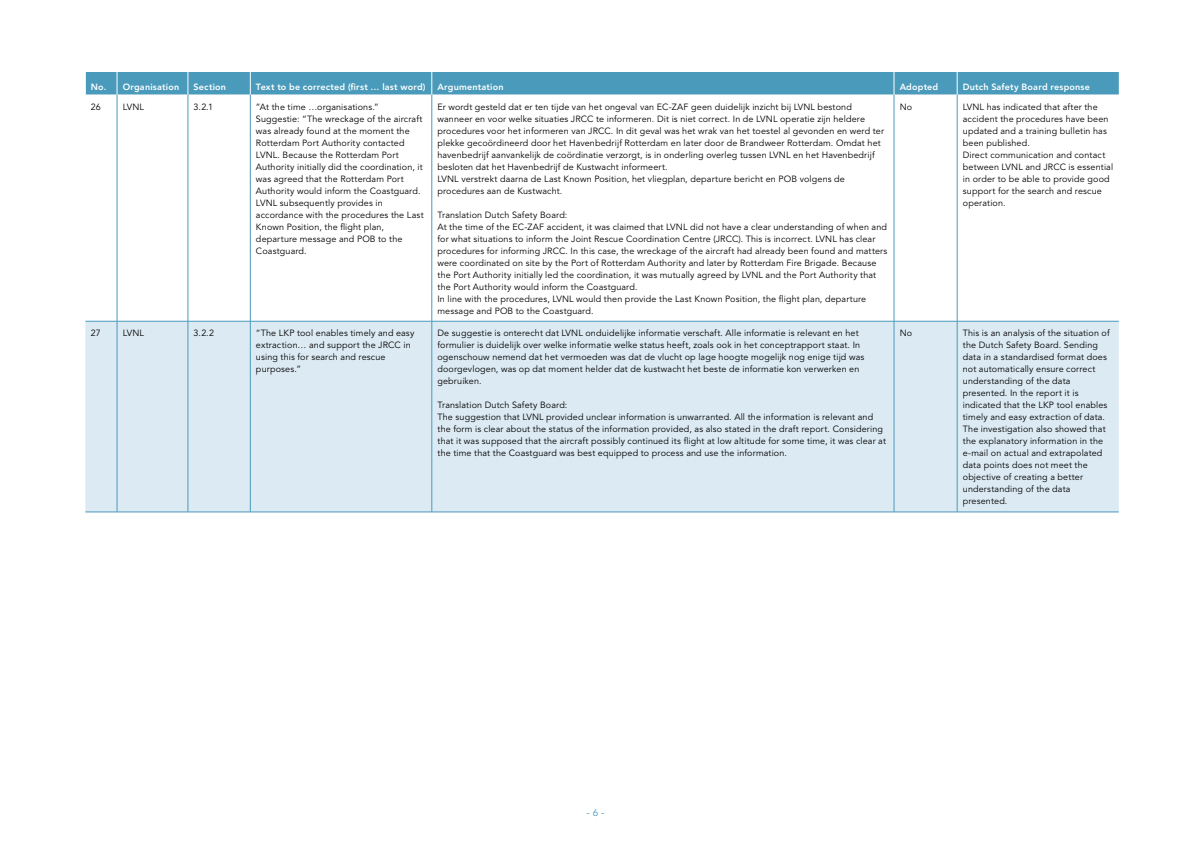
<style>
.page{position:relative;width:1191px;height:842px;background:#fff}
.page>*{position:absolute;margin:0;border:0;box-sizing:border-box;transform-origin:0 0}
.t1{font:10px "Avenir LT Std";color:#499abb}
.Tabel_bodytekst{font:9px/12px "Avenir LT Std";letter-spacing:.015em;color:#000}
.Tabel-kop{font:800 9px "Avenir LT Std";letter-spacing:.02em;color:#fff}
</style>
<div class="page">
<svg style="left:85px;top:95px;width:1033px;height:226px"></svg>
<div style="left:85px;top:322px;width:1033px;height:190px;background:#dceaf3"></div>
<hr style="left:117px;top:95px;width:1px;height:226px;background:#499abb">
<hr style="left:188px;top:95px;width:1px;height:226px;background:#499abb">
<hr style="left:250px;top:95px;width:1px;height:226px;background:#499abb">
<hr style="left:431px;top:95px;width:1px;height:226px;background:#499abb">
<hr style="left:894px;top:95px;width:1px;height:226px;background:#499abb">
<hr style="left:957px;top:95px;width:1px;height:226px;background:#499abb">
<hr style="left:117px;top:321px;width:1px;height:191px;background:#499abb">
<hr style="left:188px;top:321px;width:1px;height:191px;background:#499abb">
<hr style="left:250px;top:321px;width:1px;height:191px;background:#499abb">
<hr style="left:431px;top:321px;width:1px;height:191px;background:#499abb">
<hr style="left:894px;top:321px;width:1px;height:191px;background:#499abb">
<hr style="left:957px;top:321px;width:1px;height:191px;background:#499abb">
<div style="left:85px;top:72px;width:1033px;height:23px;background:#499abb"></div>
<hr style="left:85px;top:321px;width:32px;height:1px;background:#499abb">
<hr style="left:117px;top:321px;width:71px;height:1px;background:#499abb">
<hr style="left:188px;top:321px;width:62px;height:1px;background:#499abb">
<hr style="left:250px;top:321px;width:182px;height:1px;background:#499abb">
<hr style="left:432px;top:321px;width:462px;height:1px;background:#499abb">
<hr style="left:894px;top:321px;width:63px;height:1px;background:#499abb">
<hr style="left:957px;top:321px;width:161px;height:1px;background:#499abb">
<hr style="left:85px;top:512px;width:32px;height:1px;background:#499abb">
<hr style="left:117px;top:512px;width:71px;height:1px;background:#499abb">
<hr style="left:188px;top:512px;width:62px;height:1px;background:#499abb">
<hr style="left:250px;top:512px;width:182px;height:1px;background:#499abb">
<hr style="left:432px;top:512px;width:462px;height:1px;background:#499abb">
<hr style="left:894px;top:512px;width:63px;height:1px;background:#499abb">
<hr style="left:957px;top:512px;width:161px;height:1px;background:#499abb">
<p class="Tabel-kop" style="left:91px;top:82px;width:17px">No.</p>
<p class="Tabel-kop" style="left:123px;top:82px;width:58px">Organisation</p>
<p class="Tabel-kop" style="left:194px;top:82px;width:34px">Section</p>
<p class="Tabel-kop" style="left:256px;top:82px;width:171px">Text to be corrected (first … last word)</p>
<p class="Tabel-kop" style="left:437px;top:82px;width:68px">Argumentation</p>
<p class="Tabel-kop" style="left:899px;top:82px;width:40px">Adopted</p>
<p class="Tabel-kop" style="left:962px;top:82px;width:129px">Dutch Safety Board response</p>
<p class="Tabel_bodytekst" style="left:91px;top:101px;width:11px">26</p>
<p class="Tabel_bodytekst" style="left:123px;top:101px;width:23px">LVNL</p>
<p class="Tabel_bodytekst" style="left:194px;top:101px;width:21px">3.2.1</p>
<p class="Tabel_bodytekst" style="left:256px;top:101px;width:169px">”At the time …organisations.” Suggestie: “The wreckage of the aircraft was already found at the moment the Rotterdam Port Authority contacted LVNL. Because the Rotterdam Port Authority initially did the coordination, it was agreed that the Rotterdam Port Authority would inform the Coastguard.<br>LVNL subsequently provides in accordance with the procedures the Last Known Position, the flight plan, departure message and POB to the Coastguard.</p>
<p class="Tabel_bodytekst" style="left:437px;top:101px;width:448px">Er wordt gesteld dat er ten tijde van het ongeval van EC-ZAF geen duidelijk inzicht bij LVNL bestond wanneer en voor welke situaties JRCC te informeren. Dit is niet correct. In de LVNL operatie zijn heldere procedures voor het informeren van JRCC. In dit geval was het wrak van het toestel al gevonden en werd ter plekke gecoördineerd door het Havenbedrijf Rotterdam en later door de Brandweer Rotterdam. Omdat het havenbedrijf aanvankelijk de coördinatie verzorgt, is in onderling overleg tussen LVNL en het Havenbedrijf besloten dat het Havenbedrijf de Kustwacht informeert.<br>LVNL verstrekt daarna de Last Known Position, het vliegplan, departure bericht en POB volgens de procedures aan de Kustwacht.</p>
<p class="Tabel_bodytekst" style="left:899px;top:101px;width:14px">No</p>
<p class="Tabel_bodytekst" style="left:962px;top:101px;width:152px">LVNL has indicated that after the accident the procedures have been updated and a training bulletin has been published.<br>Direct communication and contact between LVNL and JRCC is essential in order to be able to provide good support for the search and rescue operation.</p>
<p class="Tabel_bodytekst" style="left:437px;top:209px;width:451px">Translation Dutch Safety Board:<br>At the time of the EC-ZAF accident, it was claimed that LVNL did not have a clear understanding of when and for what situations to inform the Joint Rescue Coordination Centre (JRCC). This is incorrect. LVNL has clear procedures for informing JRCC. In this case, the wreckage of the aircraft had already been found and matters were coordinated on site by the Port of Rotterdam Authority and later by Rotterdam Fire Brigade. Because the Port Authority initially led the coordination, it was mutually agreed by LVNL and the Port Authority that the Port Authority would inform the Coastguard.<br>In line with the procedures, LVNL would then provide the Last Known Position, the flight plan, departure message and POB to the Coastguard.</p>
<p class="Tabel_bodytekst" style="left:91px;top:327px;width:11px">27</p>
<p class="Tabel_bodytekst" style="left:123px;top:327px;width:23px">LVNL</p>
<p class="Tabel_bodytekst" style="left:194px;top:327px;width:22px">3.2.2</p>
<p class="Tabel_bodytekst" style="left:256px;top:327px;width:160px">“The LKP tool enables timely and easy extraction… and support the JRCC in using this for search and rescue purposes.”</p>
<p class="Tabel_bodytekst" style="left:437px;top:327px;width:428px">De suggestie is onterecht dat LVNL onduidelijke informatie verschaft. Alle informatie is relevant en het formulier is duidelijk over welke informatie welke status heeft, zoals ook in het conceptrapport staat. In ogenschouw nemend dat het vermoeden was dat de vlucht op lage hoogte mogelijk nog enige tijd was doorgevlogen, was op dat moment helder dat de kustwacht het beste de informatie kon verwerken en gebruiken.</p>
<p class="Tabel_bodytekst" style="left:437px;top:399px;width:450px">Translation Dutch Safety Board:<br>The suggestion that LVNL provided unclear information is unwarranted. All the information is relevant and the form is clear about the status of the information provided, as also stated in the draft report. Considering that it was supposed that the aircraft possibly continued its flight at low altitude for some time, it was clear at the time that the Coastguard was best equipped to process and use the information.</p>
<p class="Tabel_bodytekst" style="left:899px;top:327px;width:14px">No</p>
<p class="Tabel_bodytekst" style="left:962px;top:327px;width:148px">This is an analysis of the situation of the Dutch Safety Board. Sending data in a standardised format does not automatically ensure correct understanding of the data presented. In the report it is indicated that the LKP tool enables timely and easy extraction of data.<br>The investigation also showed that the explanatory information in the e-mail on actual and extrapolated data points does not meet the objective of creating a better understanding of the data presented.</p>
<p class="t1" style="left:586px;top:807px;width:20px">- 6 -</p>
</div>
